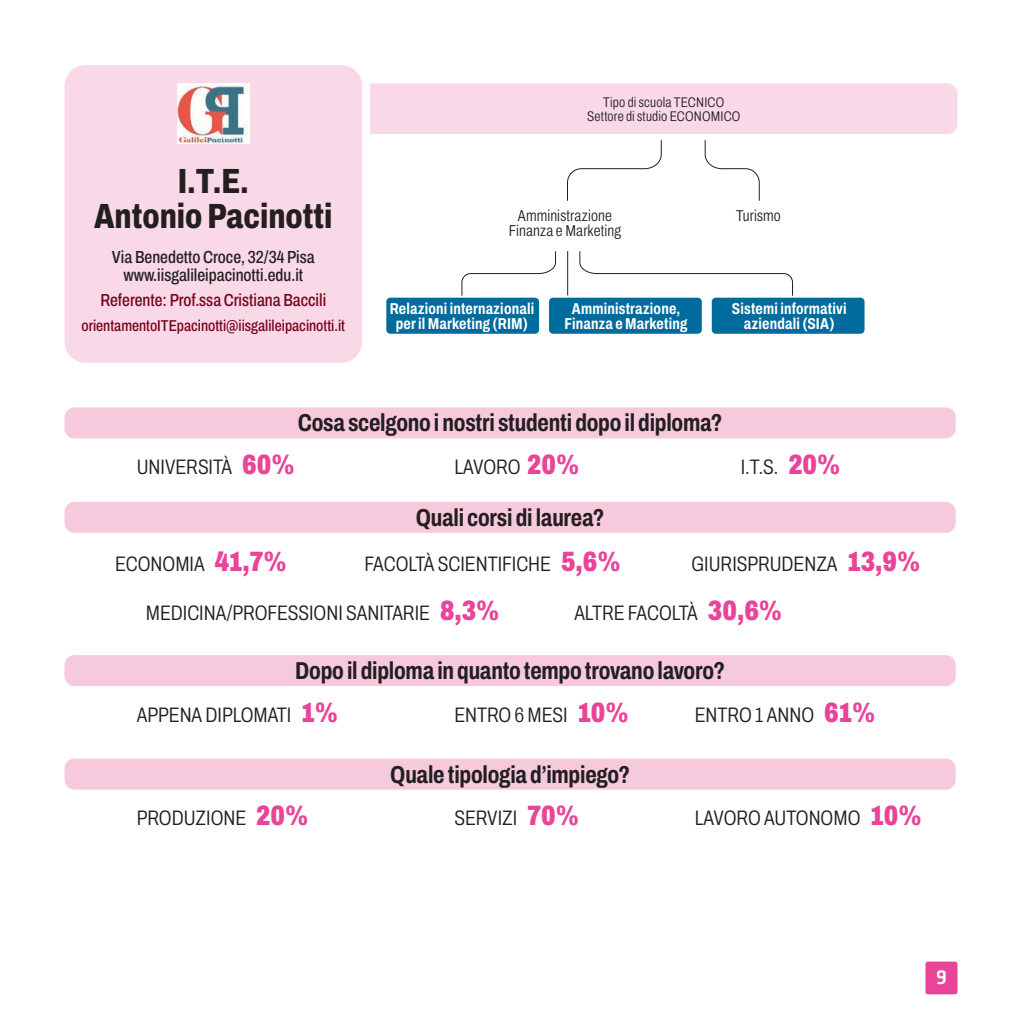
<style>
.page{position:relative;width:1022px;height:1022px;background:#fff}
.page>*{position:absolute;margin:0;border:0;box-sizing:border-box;transform-origin:0 0}
.t1{font:800 35px/35px "Archivo Condensed";color:#231f20;text-align:center}
.t2{font:700 24.5px "Archivo Condensed";letter-spacing:-.01em;color:#231f20}
.t3{font:300 21px "Archivo Condensed";color:#231f20}
.t4{font:500 21px "Klavika";color:#fff}
.t5{font:500 17.5px/17.5px "Archivo Condensed";color:#231f20;text-align:center}
.t6{font:500 17.5px "Archivo Condensed";color:#79011d}
.t7{font:700 15.75px/15px "Archivo Condensed";letter-spacing:.01em;color:#fff;text-align:center}
.t8{font:500 15.75px "Archivo Condensed";color:#79011d}
.t9{font:300 15.75px/15.8px "Archivo Condensed";letter-spacing:.01em;color:#231f20;text-align:center}
.t10{font:300 14px/14px "Archivo Condensed";letter-spacing:.015em;color:#231f20;text-align:center}
.s1{font-weight:900;font-size:28px;color:#ea4498}
</style>
<div class="page">
<div style="left:925px;top:962px;width:32px;height:32px;background:#ea4498;border-radius:2px"></div>
<svg style="left:370px;top:83px;width:587px;height:118px"></svg>
<div style="left:64px;top:65px;width:298px;height:298px;background:#f9d9e7;border-radius:21px"></div>
<svg style="left:461px;top:251px;width:95px;height:45px"></svg>
<div style="left:386px;top:298px;width:153px;height:36px;background:#006b9d;border-radius:4px"></div>
<div style="left:549px;top:298px;width:153px;height:36px;background:#006b9d;border-radius:4px"></div>
<div style="left:712px;top:298px;width:152px;height:36px;background:#006b9d;border-radius:4px"></div>
<hr style="left:567px;top:251px;width:1px;height:44px;background:#231f20">
<img style="left:177px;top:83px;width:72px;height:61px">
<svg style="left:579px;top:251px;width:214px;height:45px"></svg>
<div style="left:64px;top:407px;width:892px;height:31px;background:#f7c9dd;border-radius:10px"></div>
<div style="left:64px;top:655px;width:892px;height:31px;background:#f7c9dd;border-radius:10px"></div>
<div style="left:64px;top:759px;width:892px;height:31px;background:#f7c9dd;border-radius:10px"></div>
<div style="left:64px;top:502px;width:892px;height:31px;background:#f7c9dd;border-radius:10px"></div>
<h1 class="t1" style="left:94px;top:164px;width:240px">I.T.E.<br>Antonio Pacinotti</h1>
<p class="t5" style="left:112px;top:248px;width:204px">Via Benedetto Croce, 32/34 Pisa www.iisgalileipacinotti.edu.it</p>
<p class="t6" style="left:100px;top:287px;width:227px">Referente: Prof.ssa Cristiana Baccili</p>
<p class="t8" style="left:82px;top:313px;width:265px">orientamentoITEpacinotti@iisgalileipacinotti.it</p>
<p class="t10" style="left:587px;top:95px;width:155px">Tipo di scuola TECNICO<br>Settore di studio ECONOMICO</p>
<p class="t9" style="left:509px;top:207px;width:114px">Amministrazione<br>Finanza e Marketing</p>
<p class="t9" style="left:736px;top:207px;width:46px">Turismo</p>
<p class="t7" style="left:390px;top:301px;width:146px">Relazioni internazionali per il Marketing (RIM)</p>
<p class="t7" style="left:732px;top:301px;width:116px">Sistemi informativi aziendali (SIA)</p>
<p class="t7" style="left:565px;top:301px;width:124px">Amministrazione,<br>Finanza e Marketing</p>
<p class="t2" style="left:298px;top:404px;width:426px">Cosa scelgono i nostri studenti dopo il diploma?</p>
<p class="t3" style="left:137px;top:451px;width:159px">UNIVERSITÀ <span class="s1">60%</span></p>
<p class="t3" style="left:454px;top:451px;width:126px">LAVORO <span class="s1">20%</span></p>
<p class="t3" style="left:741px;top:451px;width:101px">I.T.S. <span class="s1">20%</span></p>
<p class="t2" style="left:416px;top:499px;width:190px">Quali corsi di laurea?</p>
<p class="t3" style="left:115px;top:548px;width:173px">ECONOMIA <span class="s1">41,7%</span></p>
<p class="t3" style="left:365px;top:548px;width:257px">FACOLTÀ SCIENTIFICHE <span class="s1">5,6%</span></p>
<p class="t3" style="left:691px;top:548px;width:230px">GIURISPRUDENZA <span class="s1">13,9%</span></p>
<p class="t3" style="left:146px;top:597px;width:355px">MEDICINA/PROFESSIONI SANITARIE <span class="s1">8,3%</span></p>
<p class="t3" style="left:574px;top:597px;width:209px">ALTRE FACOLTÀ <span class="s1">30,6%</span></p>
<p class="t2" style="left:295px;top:652px;width:431px">Dopo il diploma in quanto tempo trovano lavoro?</p>
<p class="t3" style="left:137px;top:699px;width:203px">APPENA DIPLOMATI <span class="s1">1%</span></p>
<p class="t3" style="left:454px;top:699px;width:176px">ENTRO 6 MESI <span class="s1">10%</span></p>
<p class="t3" style="left:695px;top:699px;width:182px">ENTRO 1 ANNO <span class="s1">61%</span></p>
<p class="t2" style="left:390px;top:756px;width:241px">Quale tipologia d’impiego?</p>
<p class="t3" style="left:137px;top:802px;width:173px">PRODUZIONE <span class="s1">20%</span></p>
<p class="t3" style="left:454px;top:802px;width:126px">SERVIZI <span class="s1">70%</span></p>
<p class="t3" style="left:695px;top:802px;width:228px">LAVORO AUTONOMO <span class="s1">10%</span></p>
<p class="t4" style="left:936px;top:965px;width:12px">9</p>
</div>
